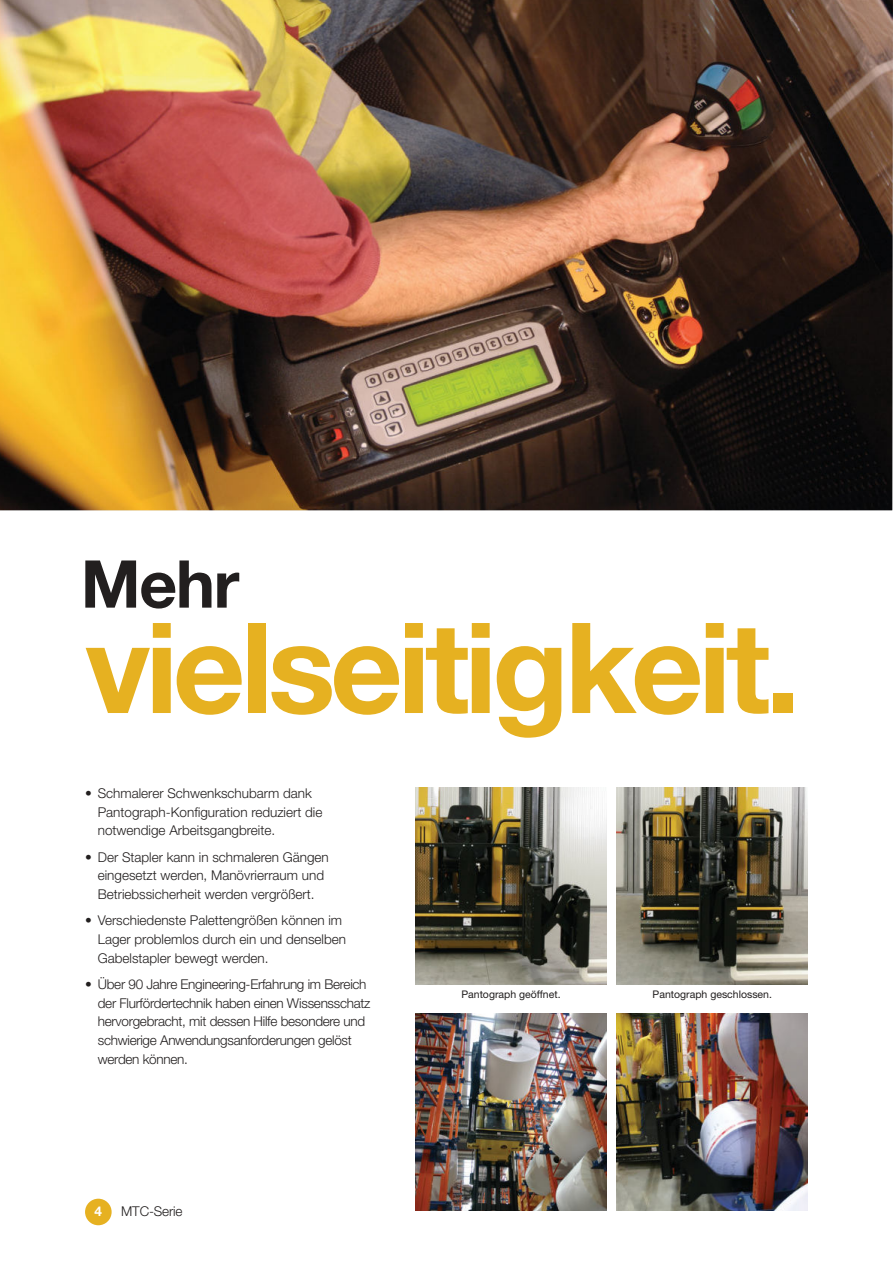
<style>
.page{position:relative;width:893px;height:1263px;background:#fff}
.page>*{position:absolute;margin:0;border:0;box-sizing:border-box;transform-origin:0 0}
.t1{font:700 126px "Helvetica Neue";letter-spacing:-.04em;color:#e6b121}
.t2{font:700 66px "Helvetica Neue";color:#221f1f}
.t3{font:300 13.5px/18.8px "Helvetica Neue";color:#221f1f}
.t4{font:300 13.5px/18.8px "Helvetica Neue";letter-spacing:-.02em;color:#221f1f}
.t5{font:700 13.5px "Helvetica Neue";color:#fff}
.t6{font:10.5px "Helvetica Neue";color:#221f1f}
</style>
<div class="page">
<img style="left:0;top:0;width:893px;height:510px">
<div style="left:85px;top:1199px;width:27px;height:26px;background:#e6b121;border-radius:50%"></div>
<img style="left:415px;top:787px;width:192px;height:198px">
<img style="left:617px;top:787px;width:191px;height:198px">
<img style="left:415px;top:1013px;width:192px;height:198px">
<img style="left:617px;top:1013px;width:191px;height:198px">
<h2 class="t2" style="left:81px;top:559px;width:160px">Mehr</h2>
<h1 class="t1" style="left:85px;top:621px;width:717px">vielseitigkeit.</h1>
<p class="t3" style="left:98px;top:785px;width:226px;text-indent:-13px">• Schmalerer Schwenkschubarm dank<br>Pantograph-Konfiguration reduziert die notwendige Arbeitsgangbreite.</p>
<p class="t3" style="left:85px;top:849px;width:245px;text-align:center">• Der Stapler kann in schmaleren Gängen eingesetzt werden, Manövrierraum und<br>Betriebssicherheit werden vergrößert.</p>
<p class="t3" style="left:98px;top:912px;width:250px;text-indent:-13px">• Verschiedenste Palettengrößen können im<br>Lager problemlos durch ein und denselben<br>Gabelstapler bewegt werden.</p>
<p class="t4" style="left:98px;top:976px;width:274px;text-indent:-13px">• Über 90 Jahre Engineering-Erfahrung im Bereich der Flurfördertechnik haben einen Wissensschatz hervorgebracht, mit dessen Hilfe besondere und schwierige Anwendungsanforderungen gelöst werden können.</p>
<p class="t5" style="left:95px;top:1206px;width:9px">4</p>
<p class="t3" style="left:121px;top:1203px;width:63px">MTC-Serie</p>
<p class="t6" style="left:461px;top:990px;width:101px">Pantograph geöffnet.</p>
<p class="t6" style="left:653px;top:990px;width:121px">Pantograph geschlossen.</p>
</div>
